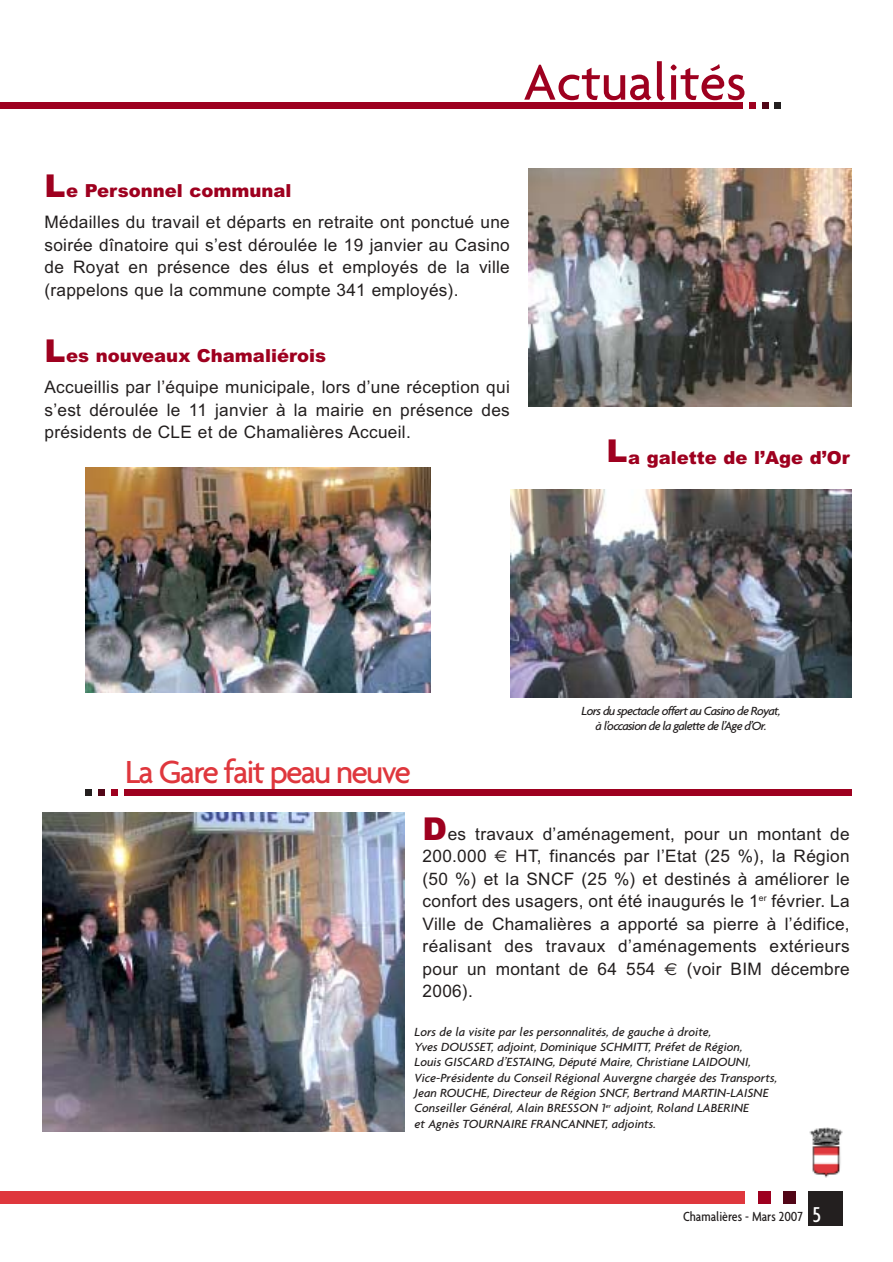
<style>
.page{position:relative;width:893px;height:1262px;background:#fff}
.page>*{position:absolute;margin:0;border:0;box-sizing:border-box;transform-origin:0 0}
.t1{font:500 54px "Agenda";color:#9e001f}
.t2{font:500 34.5px "Agenda";letter-spacing:-.055em;color:#df373d}
.t3{font:900 18px "Arial";color:#9e001f}
.t4{font:17.25px/22.5px "Arial";letter-spacing:.015em;color:#231f1f;text-align:justify}
.t5{font:500 condensed 14.25px "Agenda";color:#231f1f}
.t6{font:italic 500 12.75px/15.3px "Agenda";color:#231f1f}
.t7{font:italic 500 12.75px/15.3px "Agenda";letter-spacing:-.055em;color:#231f1f;text-align:center}
.s1{font-size:31.5px}
.s2{font-weight:900;font-size:31.5px;color:#9e001f}
.s3{font-family:"Euro Sans"}
.s4{font-size:23.25px;color:#fff}
</style>
<div class="page">
<div style="left:0;top:1191px;width:745px;height:12px;background:#df373d"></div>
<div style="left:808px;top:1191px;width:34px;height:34px;background:#231f1f"></div>
<div style="left:783px;top:1191px;width:13px;height:12px;background:#520617"></div>
<div style="left:757px;top:1191px;width:13px;height:12px;background:#9e001f"></div>
<div style="left:0;top:102px;width:742px;height:6px;background:#9e001f"></div>
<svg style="left:749px;top:102px;width:6px;height:6px"></svg>
<svg style="left:762px;top:102px;width:6px;height:6px"></svg>
<div style="left:774px;top:102px;width:7px;height:6px;background:#231f1f"></div>
<div style="left:124px;top:789px;width:727px;height:6px;background:#9e001f"></div>
<svg style="left:111px;top:789px;width:6px;height:6px"></svg>
<div style="left:98px;top:789px;width:7px;height:6px;background:#520617"></div>
<div style="left:85px;top:789px;width:7px;height:6px;background:#231f1f"></div>
<img style="left:43px;top:812px;width:361px;height:319px">
<img style="left:809px;top:1127px;width:33px;height:51px">
<img style="left:511px;top:489px;width:340px;height:208px">
<img style="left:85px;top:468px;width:345px;height:225px">
<img style="left:528px;top:168px;width:323px;height:238px">
<h1 class="t1" style="left:523px;top:60px;width:225px">Actualités</h1>
<p class="t3" style="left:44px;top:184px;width:248px"><span class="s1">L</span>e Personnel communal</p>
<p class="t4" style="left:44px;top:213px;width:467px">Médailles du travail et départs en retraite ont ponctué une soirée dînatoire qui s’est déroulée le 19 janvier au Casino de Royat en présence des élus et employés de la ville (rappelons que la commune compte 341 employés).</p>
<p class="t3" style="left:44px;top:349px;width:283px"><span class="s1">L</span>es nouveaux Chamaliérois</p>
<p class="t4" style="left:44px;top:377px;width:467px">Accueillis par l’équipe municipale, lors d’une réception qui s’est déroulée le 11 janvier à la mairie en présence des présidents de CLE et de Chamalières Accueil.</p>
<p class="t3" style="left:606px;top:451px;width:245px"><span class="s1">L</span>a galette de l’Age d’Or</p>
<h2 class="t2" style="left:125px;top:758px;width:287px">La Gare fait peau neuve</h2>
<p class="t7" style="left:581px;top:704px;width:200px">Lors du spectacle offert au Casino de Royat, à l’occasion de la galette de l’Age d’Or.</p>
<p class="t4" style="left:422px;top:824px;width:428px"><span class="s2">D</span>es travaux d’aménagement, pour un montant de 200.000 <span class="s3">€</span> HT, financés par l’Etat (25 %), la Région (50 %) et la SNCF (25 %) et destinés à améliorer le confort des usagers, ont été inaugurés le 1<sup>er</sup> février. La Ville de Chamalières a apporté sa pierre à l’édifice, réalisant des travaux d’aménagements extérieurs pour un montant de 64 554 <span class="s3">€</span> (voir BIM décembre 2006).</p>
<p class="t6" style="left:414px;top:1025px;width:364px">Lors de la visite par les personnalités, de gauche à droite,<br>Yves DOUSSET, adjoint, Dominique SCHMITT, Préfet de Région,<br>Louis GISCARD d’ESTAING, Député Maire, Christiane LAIDOUNI, Vice-Présidente du Conseil Régional Auvergne chargée des Transports, Jean ROUCHE, Directeur de Région SNCF, Bertrand MARTIN-LAISNE Conseiller Général, Alain BRESSON 1<sup>er</sup> adjoint, Roland LABERINE<br>et Agnès TOURNAIRE FRANCANNET, adjoints.</p>
<p class="t5" style="left:683px;top:1211px;width:139px">Chamalières - Mars 2007 <span class="s4">5</span></p>
</div>
